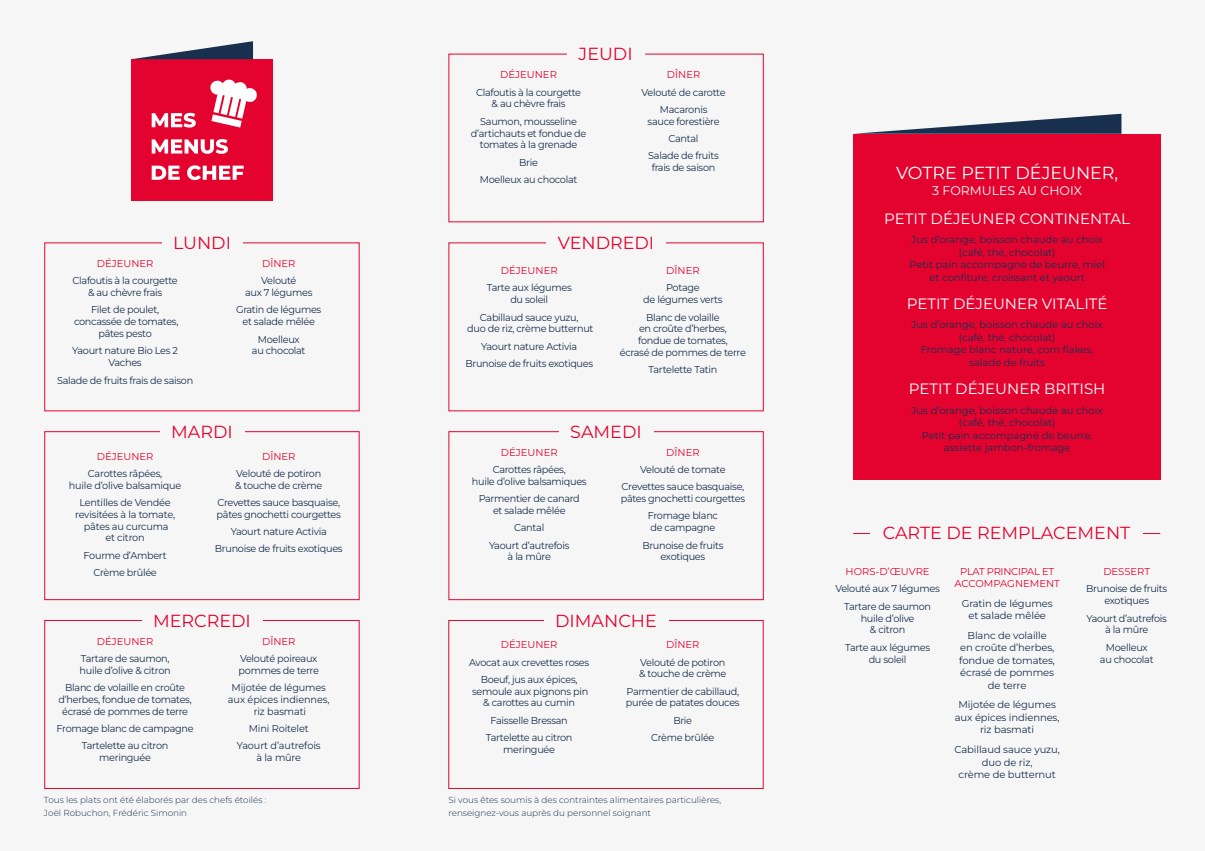
<style>
.page{position:relative;width:1205px;height:851px;background:#fff}
.page>*{position:absolute;margin:0;border:0;box-sizing:border-box;transform-origin:0 0}
.t1{font:17.5px "Montserrat";color:#e4032f}
.t2{font:17.5px "Montserrat";color:#fff}
.t3{font:15px "Montserrat";color:#fff}
.t4{font:12.5px "Montserrat";color:#fff}
.t5{font:10px/11.9px "Montserrat";letter-spacing:-.03em;color:#182f4e;text-align:center}
.t6{font:10px/12.5px "Montserrat";color:#182f4e;text-align:center}
.t7{font:10px/12.5px "Montserrat";letter-spacing:-.01em;color:#182f4e;text-align:center}
.t8{font:10px "Montserrat";color:#e4032f}
.t9{font:10px/11.9px "Montserrat";letter-spacing:-.03em;color:#e4032f;text-align:center}
.t10{font:300 8.75px/12.5px "Montserrat";color:#182f4e}
</style>
<div class="page">
<div style="left:0;top:0;width:1205px;height:850px;background:#f6f6f6"></div>
<hr style="left:853px;top:533px;width:307px;height:1px;background:#e4032f">
<div style="left:853px;top:134px;width:308px;height:345px;background:#e4032f"></div>
<svg style="left:854px;top:114px;width:267px;height:20px"></svg>
<div style="left:44px;top:431px;width:316px;height:169px;border:1px solid #e4032f"></div>
<div style="left:160px;top:421px;width:84px;height:17px;background:#f6f6f6"></div>
<div style="left:44px;top:620px;width:316px;height:168px;border:1px solid #e4032f"></div>
<div style="left:142px;top:609px;width:120px;height:17px;background:#f6f6f6"></div>
<div style="left:448px;top:431px;width:316px;height:169px;border:1px solid #e4032f"></div>
<div style="left:559px;top:421px;width:94px;height:17px;background:#f6f6f6"></div>
<div style="left:870px;top:522px;width:273px;height:21px;background:#f6f6f6"></div>
<div style="left:131px;top:59px;width:142px;height:141px;background:#e4032e"></div>
<svg style="left:133px;top:41px;width:120px;height:18px"></svg>
<svg style="left:152px;top:113px;width:44px;height:14px"></svg>
<svg style="left:152px;top:139px;width:76px;height:15px"></svg>
<svg style="left:152px;top:166px;width:28px;height:14px"></svg>
<svg style="left:187px;top:165px;width:57px;height:15px"></svg>
<svg style="left:210px;top:79px;width:47px;height:48px"></svg>
<h1 class="t1" style="left:173px;top:231px;width:59px">LUNDI</h1>
<p class="t8" style="left:97px;top:257px;width:58px">DÉJEUNER</p>
<p class="t5" style="left:73px;top:274px;width:107px">Clafoutis à la courgette &amp; au chèvre frais</p>
<p class="t5" style="left:74px;top:304px;width:106px">Filet de poulet, concassée de tomates, pâtes pesto</p>
<p class="t5" style="left:72px;top:344px;width:107px">Yaourt nature Bio Les 2<br>Vaches</p>
<p class="t5" style="left:57px;top:374px;width:138px">Salade de fruits frais de saison</p>
<p class="t8" style="left:262px;top:257px;width:35px">DÎNER</p>
<p class="t5" style="left:245px;top:274px;width:69px">Velouté<br>aux 7 légumes</p>
<p class="t5" style="left:236px;top:304px;width:87px">Gratin de légumes et salade mêlée</p>
<p class="t5" style="left:252px;top:333px;width:55px">Moelleux au chocolat</p>
<h1 class="t1" style="left:171px;top:420px;width:63px">MARDI</h1>
<p class="t8" style="left:97px;top:449px;width:58px">DÉJEUNER</p>
<p class="t5" style="left:69px;top:467px;width:114px">Carottes râpées,<br>huile d’olive balsamique</p>
<p class="t5" style="left:75px;top:496px;width:101px">Lentilles de Vendée revisitées à la tomate, pâtes au curcuma<br>et citron</p>
<p class="t5" style="left:84px;top:546px;width:84px;line-height:17.2px">Fourme d’Ambert<br>Crème brûlée</p>
<p class="t8" style="left:262px;top:449px;width:35px">DÎNER</p>
<p class="t5" style="left:235px;top:467px;width:89px;text-align:left">Velouté de potiron &amp; touche de crème</p>
<p class="t5" style="left:217px;top:496px;width:126px;text-align:left">Crevettes sauce basquaise, pâtes gnochetti courgettes</p>
<p class="t5" style="left:215px;top:522px;width:129px;line-height:17.2px">Yaourt nature Activia<br>Brunoise de fruits exotiques</p>
<h1 class="t1" style="left:153px;top:608px;width:99px">MERCREDI</h1>
<p class="t8" style="left:97px;top:634px;width:58px">DÉJEUNER</p>
<p class="t5" style="left:80px;top:652px;width:93px;text-align:left">Tartare de saumon, huile d’olive &amp; citron</p>
<p class="t5" style="left:58px;top:681px;width:135px">Blanc de volaille en croûte d’herbes, fondue de tomates, écrasé de pommes de terre</p>
<p class="t5" style="left:57px;top:719px;width:139px;line-height:17.2px">Fromage blanc de campagne<br>Tartelette au citron</p>
<p class="t5" style="left:99px;top:751px;width:53px">meringuée</p>
<p class="t8" style="left:262px;top:634px;width:35px">DÎNER</p>
<p class="t5" style="left:239px;top:652px;width:82px;text-align:left">Velouté poireaux pommes de terre</p>
<p class="t7" style="left:228px;top:681px;width:103px;line-height:11.9px">Mijotée de légumes aux épices indiennes, riz basmati</p>
<p class="t7" style="left:237px;top:719px;width:85px;line-height:17.2px">Mini Roitelet<br>Yaourt d’autrefois</p>
<p class="t5" style="left:256px;top:751px;width:46px">à la mûre</p>
<p class="t10" style="left:44px;top:793px;width:224px">Tous les plats ont été élaborés par des chefs étoilés :<br>Joël Robuchon, Frédéric Simonin</p>
<h1 class="t1" style="left:578px;top:42px;width:56px">JEUDI</h1>
<p class="t8" style="left:500px;top:68px;width:58px">DÉJEUNER</p>
<p class="t5" style="left:476px;top:86px;width:107px">Clafoutis à la courgette &amp; au chèvre frais</p>
<p class="t5" style="left:471px;top:115px;width:117px">Saumon, mousseline d’artichauts et fondue de tomates à la grenade</p>
<p class="t5" style="left:480px;top:153px;width:99px;line-height:17.2px">Brie<br>Moelleux au chocolat</p>
<p class="t8" style="left:667px;top:68px;width:35px">DÎNER</p>
<p class="t5" style="left:641px;top:83px;width:85px;line-height:17.2px">Velouté de carotte<br>Macaronis</p>
<p class="t5" style="left:647px;top:112px;width:74px;line-height:17.2px">sauce forestière<br>Cantal<br>Salade de fruits</p>
<p class="t5" style="left:652px;top:161px;width:65px">frais de saison</p>
<h1 class="t1" style="left:558px;top:231px;width:98px">VENDREDI</h1>
<p class="t8" style="left:501px;top:264px;width:58px">DÉJEUNER</p>
<p class="t5" style="left:487px;top:282px;width:87px">Tarte aux légumes du soleil</p>
<p class="t5" style="left:467px;top:311px;width:128px">Cabillaud sauce yuzu,<br>duo de riz, crème butternut</p>
<p class="t5" style="left:465px;top:337px;width:129px;line-height:17.2px">Yaourt nature Activia<br>Brunoise de fruits exotiques</p>
<p class="t8" style="left:666px;top:264px;width:35px">DÎNER</p>
<p class="t5" style="left:643px;top:282px;width:81px">Potage<br>de légumes verts</p>
<p class="t5" style="left:620px;top:311px;width:128px">Blanc de volaille<br>en croûte d’herbes,<br>fondue de tomates,<br>écrasé de pommes de terre</p>
<p class="t5" style="left:648px;top:363px;width:70px">Tartelette Tatin</p>
<h1 class="t1" style="left:570px;top:420px;width:73px">SAMEDI</h1>
<p class="t8" style="left:501px;top:445px;width:58px">DÉJEUNER</p>
<p class="t5" style="left:472px;top:463px;width:116px">Carottes râpées,<br>huile d’olive balsamiques</p>
<p class="t5" style="left:479px;top:492px;width:103px">Parmentier de canard et salade mêlée</p>
<p class="t5" style="left:489px;top:519px;width:82px;line-height:17.2px">Cantal<br>Yaourt d’autrefois</p>
<p class="t5" style="left:508px;top:550px;width:45px">à la mûre</p>
<p class="t8" style="left:666px;top:445px;width:35px">DÎNER</p>
<p class="t5" style="left:621px;top:460px;width:124px;line-height:17.2px">Velouté de tomate<br>Crevettes sauce basquaise,</p>
<p class="t5" style="left:621px;top:489px;width:126px;line-height:17.2px">pâtes gnochetti courgettes<br>Fromage blanc</p>
<p class="t5" style="left:642px;top:519px;width:83px;line-height:17.2px">de campagne<br>Brunoise de fruits</p>
<p class="t5" style="left:660px;top:550px;width:46px">exotiques</p>
<h1 class="t1" style="left:555px;top:608px;width:103px">DIMANCHE</h1>
<p class="t8" style="left:501px;top:638px;width:58px">DÉJEUNER</p>
<p class="t5" style="left:469px;top:653px;width:122px;line-height:17.2px">Avocat aux crevettes roses<br>Boeuf, jus aux épices,</p>
<p class="t5" style="left:472px;top:684px;width:118px">semoule aux pignons pin &amp; carottes au cumin</p>
<p class="t5" style="left:486px;top:711px;width:88px;line-height:17.2px">Faisselle Bressan<br>Tartelette au citron</p>
<p class="t5" style="left:503px;top:742px;width:53px">meringuée</p>
<p class="t8" style="left:666px;top:638px;width:35px">DÎNER</p>
<p class="t5" style="left:639px;top:655px;width:89px;text-align:left">Velouté de potiron &amp; touche de crème</p>
<p class="t5" style="left:626px;top:684px;width:115px;text-align:left">Parmentier de cabillaud, purée de patates douces</p>
<p class="t5" style="left:651px;top:711px;width:65px;line-height:17.2px">Brie<br>Crème brûlée</p>
<p class="t10" style="left:448px;top:793px;width:274px">Si vous êtes soumis à des contraintes alimentaires particulières, renseignez-vous auprès du personnel soignant</p>
<h1 class="t2" style="left:896px;top:161px;width:224px">VOTRE PETIT DÉJEUNER,</h1>
<p class="t4" style="left:932px;top:182px;width:151px">3 FORMULES AU CHOIX</p>
<h2 class="t3" style="left:884px;top:208px;width:247px">PETIT DÉJEUNER CONTINENTAL</h2>
<p class="t6" style="left:909px;top:233px;width:197px">Jus d’orange, boisson chaude au choix (café, thé, chocolat)<br>Petit pain accompagné de beurre, miel et confiture, croissant et yaourt</p>
<h2 class="t3" style="left:907px;top:293px;width:202px">PETIT DÉJEUNER VITALITÉ</h2>
<p class="t6" style="left:911px;top:318px;width:193px">Jus d’orange, boisson chaude au choix (café, thé, chocolat)<br>Fromage blanc nature, corn flakes, salade de fruits</p>
<h2 class="t3" style="left:909px;top:378px;width:198px">PETIT DÉJEUNER BRITISH</h2>
<p class="t6" style="left:911px;top:403px;width:193px">Jus d’orange, boisson chaude au choix (café, thé, chocolat)<br>Petit pain accompagné de beurre, assiette jambon-fromage</p>
<h1 class="t1" style="left:883px;top:521px;width:249px">CARTE DE REMPLACEMENT</h1>
<p class="t8" style="left:845px;top:565px;width:86px">HORS-D’ŒUVRE</p>
<p class="t5" style="left:835px;top:580px;width:106px;line-height:17.2px">Velouté aux 7 légumes<br>Tartare de saumon</p>
<p class="t5" style="left:860px;top:611px;width:55px">huile d’olive &amp; citron</p>
<p class="t5" style="left:845px;top:640px;width:87px">Tarte aux légumes du soleil</p>
<p class="t9" style="left:954px;top:565px;width:107px">PLAT PRINCIPAL ET<br>ACCOMPAGNEMENT</p>
<p class="t7" style="left:961px;top:596px;width:92px">Gratin de légumes et salade mêlée</p>
<p class="t7" style="left:959px;top:628px;width:97px">Blanc de volaille<br>en croûte d’herbes, fondue de tomates, écrasé de pommes de terre</p>
<p class="t7" style="left:955px;top:698px;width:106px">Mijotée de légumes aux épices indiennes, riz basmati</p>
<p class="t7" style="left:954px;top:743px;width:107px">Cabillaud sauce yuzu, duo de riz,<br>crème de butternut</p>
<p class="t8" style="left:1103px;top:565px;width:48px">DESSERT</p>
<p class="t5" style="left:1086px;top:582px;width:83px">Brunoise de fruits exotiques</p>
<p class="t5" style="left:1086px;top:611px;width:82px">Yaourt d’autrefois à la mûre</p>
<p class="t5" style="left:1100px;top:640px;width:55px">Moelleux au chocolat</p>
</div>
